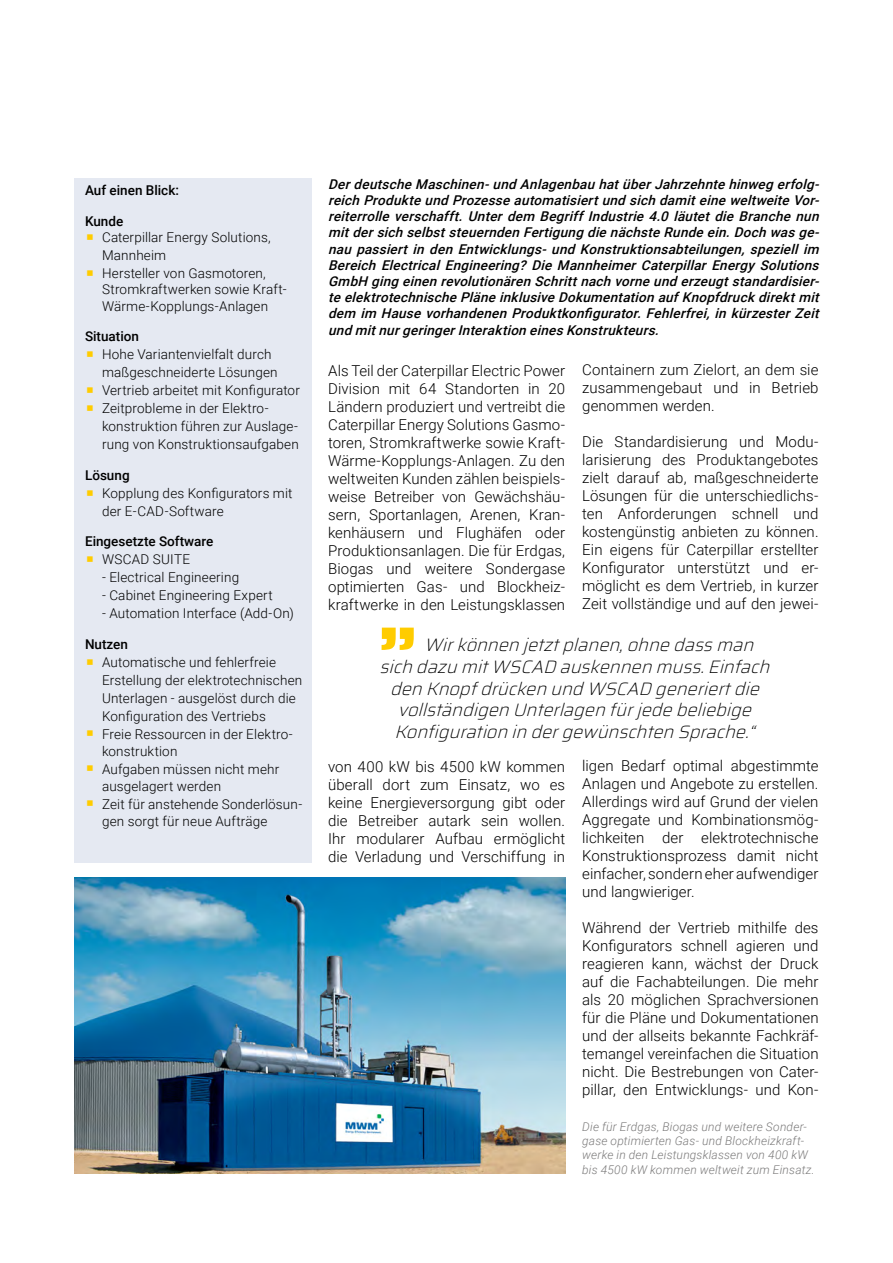
<style>
.page{position:relative;width:893px;height:1263px;background:#fff}
.page>*{position:absolute;margin:0;border:0;box-sizing:border-box;transform-origin:0 0}
.t1{font:800 75px "Saira";color:#fc0}
.t2{font:italic 200 18px "Saira";color:#000}
.t3{font:300 15px/18px "Roboto";letter-spacing:.005em;color:#000;text-align:justify}
.t4{font:italic 500 13.5px/16.2px "Roboto";color:#000;text-align:justify}
.t5{font:300 13.5px/17.7px "Roboto";letter-spacing:.01em;color:#000}
.t6{font:500 13.5px "Roboto";color:#000}
.t7{font:italic 300 12px/14.4px "Roboto";letter-spacing:.02em;color:#7c7b7b}
</style>
<div class="page">
<div style="left:74px;top:178px;width:237px;height:685px;background:#e5e9f2"></div>
<img style="left:74px;top:878px;width:491px;height:295px">
<p class="t6" style="left:85px;top:181px;width:95px">Auf einen Blick:</p>
<p class="t6" style="left:85px;top:212px;width:40px">Kunde</p>
<p class="t5" style="left:102px;top:228px;width:170px">Caterpillar Energy Solutions,<br>Mannheim<br>Hersteller von Gasmotoren,</p>
<p class="t5" style="left:102px;top:281px;width:186px;line-height:16.2px">Stromkraftwerken sowie Kraft-<br>Wärme-Kopplungs-Anlagen</p>
<p class="t6" style="left:85px;top:327px;width:56px">Situation</p>
<p class="t5" style="left:102px;top:345px;width:199px">Hohe Variantenvielfalt durch maßgeschneiderte Lösungen<br>Vertrieb arbeitet mit Konfigurator<br>Zeitprobleme in der Elektro&shy;konstruktion führen zur Auslage&shy;rung von Konstruktionsaufgaben</p>
<p class="t6" style="left:85px;top:465px;width:46px">Lösung</p>
<p class="t5" style="left:102px;top:483px;width:192px">Kopplung des Konfigurators mit der E-CAD-Software</p>
<p class="t6" style="left:85px;top:532px;width:130px">Eingesetzte Software</p>
<p class="t5" style="left:102px;top:550px;width:90px">WSCAD SUITE</p>
<p class="t5" style="left:102px;top:568px;width:139px">- Electrical Engineering</p>
<p class="t5" style="left:102px;top:586px;width:172px">- Cabinet Engineering Expert</p>
<p class="t5" style="left:102px;top:604px;width:193px">- Automation Interface (Add-On)</p>
<p class="t6" style="left:85px;top:635px;width:45px">Nutzen</p>
<p class="t5" style="left:102px;top:653px;width:202px">Automatische und fehlerfreie<br>Erstellung der elektrotechnischen<br>Unterlagen - ausgelöst durch die<br>Konfiguration des Vertriebs<br>Freie Ressourcen in der Elektro&shy;konstruktion<br>Aufgaben müssen nicht mehr ausgelagert werden<br>Zeit für anstehende Sonderlösun&shy;gen sorgt für neue Aufträge</p>
<p class="t4" style="left:328px;top:175px;width:496px">DerdeutscheMaschinen-undAnlagenbauhatüberJahrzehntehinwegerfolg&shy;reichProdukteundProzesseautomatisiertundsichdamiteineweltweiteVor&shy;reiterrolle verschafft. Unter dem Begriff Industrie 4.0 läutet die Branche nun mitdersichselbststeuerndenFertigungdienächsteRundeein.Dochwasge&shy;nau passiert in den Entwicklungs- und Konstruktionsabteilungen, speziell im Bereich Electrical Engineering? Die Mannheimer Caterpillar Energy Solutions GmbH gingeinenrevolutionärenSchrittnachvorneunderzeugtstandardisier&shy;teelektrotechnischePläneinklusiveDokumentationaufKnopfdruckdirektmit dem im HausevorhandenenProduktkonfigurator.Fehlerfrei,inkürzesterZeit undmitnurgeringerInteraktioneinesKonstrukteurs.</p>
<p class="t3" style="left:328px;top:361px;width:239px">Als Teil der Caterpillar Electric Power Division mit 64 Standorten in 20<br>Ländern produziert und vertreibt die Caterpillar Energy Solutions Gasmo&shy;toren, Stromkraftwerke sowie Kraft-Wärme-Kopplungs-Anlagen. Zu den weltweiten Kunden zählen beispiels&shy;weise Betreiber von Gewächshäu&shy;sern, Sportanlagen, Arenen, Kran&shy;kenhäusern und Flughäfen oder Produktionsanlagen. Die für Erdgas, Biogas und weitere Sondergase optimierten Gas- und Blockheiz&shy;kraftwerke in den Leistungsklassen</p>
<p class="t3" style="left:582px;top:360px;width:238px">Containern zum Zielort, an dem sie zusammengebaut und in Betrieb genommen werden.</p>
<p class="t3" style="left:582px;top:432px;width:238px">Die Standardisierung und Modu&shy;larisierung des Produktangebotes zielt darauf ab, maßgeschneiderte Lösungen für die unterschiedlichs&shy;ten Anforderungen schnell und kostengünstig anbieten zu können.<br>Ein eigens für Caterpillar erstellter Konfigurator unterstützt und er&shy;möglicht es dem Vertrieb, in kurzer Zeit vollständige und auf den jewei-</p>
<h1 class="t1" style="left:377px;top:554px;width:43px">„</h1>
<p class="t2" style="left:424px;top:632px;width:337px">Wirkönnenjetztplanen,ohnedassman</p>
<p class="t2" style="left:380px;top:653px;width:398px">sichdazumitWSCADauskennenmuss.Einfach</p>
<p class="t2" style="left:390px;top:675px;width:377px">denKnopfdrückenundWSCADgeneriertdie</p>
<p class="t2" style="left:398px;top:697px;width:361px">vollständigenUnterlagenfürjedebeliebige</p>
<p class="t2" style="left:395px;top:718px;width:368px">KonfigurationindergewünschtenSprache.“</p>
<p class="t3" style="left:328px;top:757px;width:239px">von 400 kW bis 4500 kW kommen überall dort zum Einsatz, wo es keine Energieversorgung gibt oder die Betreiber autark sein wollen.<br>Ihr modularer Aufbau ermöglicht die Verladung und Verschiffung in</p>
<p class="t3" style="left:582px;top:756px;width:238px">ligen Bedarf optimal abgestimmte Anlagen und Angebote zu erstellen.<br>Allerdings wird auf Grund der vielen Aggregate und Kombinationsmög&shy;lichkeiten der elektrotechnische Konstruktionsprozess damit nicht einfacher, sondern eher aufwendiger und langwieriger.</p>
<p class="t3" style="left:582px;top:918px;width:238px">Während der Vertrieb mithilfe des Konfigurators schnell agieren und reagieren kann, wächst der Druck auf die Fachabteilungen. Die mehr als 20 möglichen Sprachversionen für die Pläne und Dokumentationen und der allseits bekannte Fachkräf&shy;temangel vereinfachen die Situation nicht. Die Bestrebungen von Cater&shy;pillar, den Entwicklungs- und Kon-</p>
<p class="t7" style="left:582px;top:1119px;width:234px">Die für Erdgas, Biogas und weitere Sonder&shy;gase optimierten Gas- und Blockheizkraft&shy;werke in den Leistungsklassen von 400 kW bis 4500 kW kommen weltweit zum Einsatz.</p>
</div>
